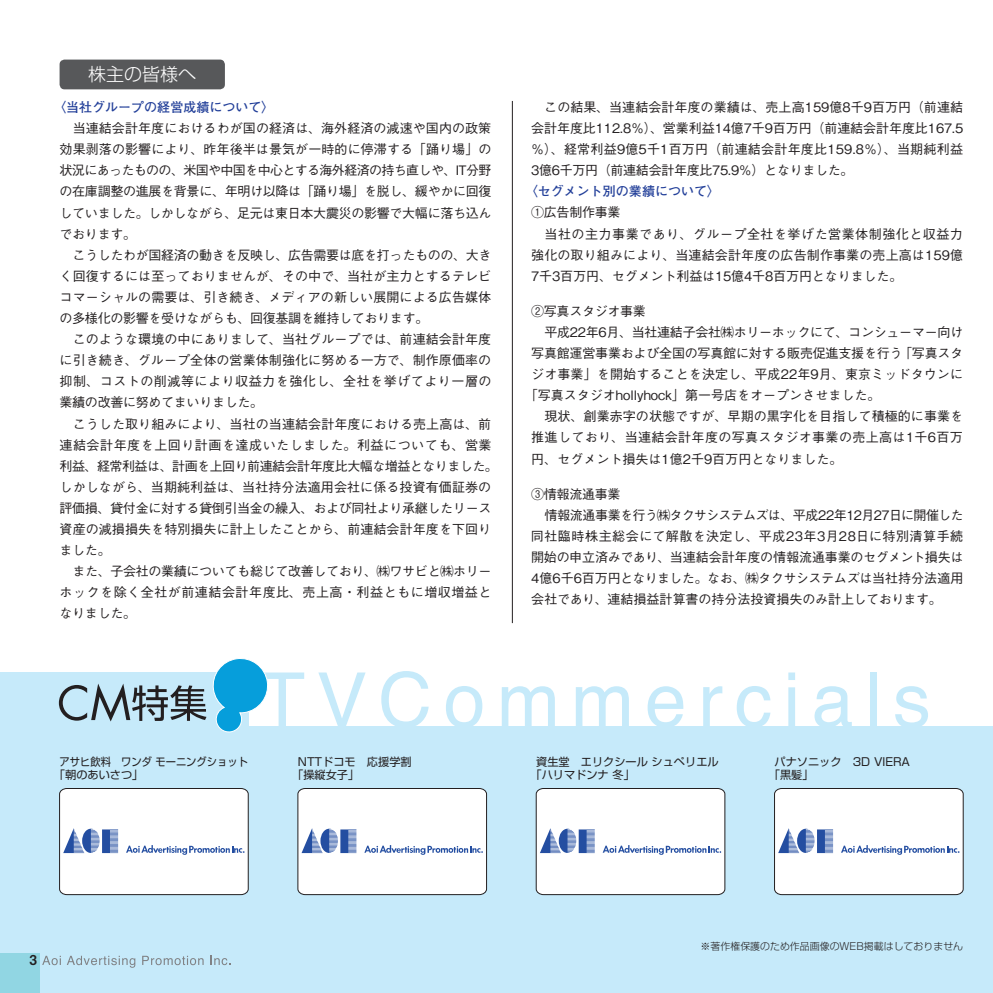
<style>
.page{position:relative;width:993px;height:993px;background:#fff}
.page>*{position:absolute;margin:0;border:0;box-sizing:border-box;transform-origin:0 0}
.t1{font:300 18.03px "Shin Go Pro";color:#fff}
.t2{font:13.65px "Midashi Go Pro MB31";color:#231f20}
.t3{font:500 12.95px/21px "Gothic BBB Pro";color:#231f20}
.t4{font:500 12.95px "Gothic BBB Pro";letter-spacing:-.02em;color:#231f20}
.t5{font:500 12.95px "Gothic BBB Pro";letter-spacing:.03em;color:#231f20}
.t6{font:700 12.95px "Futo Go B101 Pro";color:#223f99}
.t7{font:500 12.95px "Gothic BBB Pro";letter-spacing:-.025em;color:#231f20}
.t8{font:11.2px/13.7px "Shin Go Pro";color:#231f20}
.t9{font:11.2px/13.7px "Shin Go Pro";color:#231f20;scale:.92 1}
.t10{font:300 9.97px "Shin Go Pro";color:#231f20}
</style>
<div class="page">
<div style="left:60px;top:60px;width:165px;height:29px;background:#57585a;border-radius:5px"></div>
<hr style="left:512px;top:101px;width:1px;height:522px;background:#231f20">
<div style="left:0;top:725px;width:992px;height:267px;background:#c6eafa"></div>
<div style="left:0;top:672px;width:249px;height:59px;background:#c6eafa"></div>
<svg style="left:318px;top:672px;width:47px;height:54px"></svg>
<svg style="left:381px;top:671px;width:47px;height:55px"></svg>
<svg style="left:446px;top:686px;width:36px;height:40px"></svg>
<svg style="left:501px;top:686px;width:53px;height:40px"></svg>
<svg style="left:575px;top:686px;width:53px;height:40px"></svg>
<svg style="left:647px;top:686px;width:36px;height:40px"></svg>
<svg style="left:703px;top:686px;width:19px;height:40px"></svg>
<svg style="left:736px;top:686px;width:34px;height:40px"></svg>
<svg style="left:788px;top:672px;width:6px;height:54px"></svg>
<svg style="left:814px;top:686px;width:37px;height:40px"></svg>
<div style="left:869px;top:672px;width:7px;height:54px;background:#c6eafa"></div>
<svg style="left:894px;top:686px;width:33px;height:40px"></svg>
<svg style="left:59px;top:658px;width:245px;height:74px"></svg>
<svg style="left:297px;top:788px;width:190px;height:107px;background:#ebedf2"></svg>
<svg style="left:59px;top:788px;width:190px;height:107px;background:#eaecf0"></svg>
<svg style="left:535px;top:788px;width:190px;height:107px;background:#eceff4"></svg>
<svg style="left:774px;top:788px;width:189px;height:107px;background:#edf0f4"></svg>
<svg style="left:42px;top:955px;width:19px;height:9px"></svg>
<svg style="left:67px;top:955px;width:68px;height:12px"></svg>
<svg style="left:142px;top:955px;width:61px;height:9px"></svg>
<svg style="left:210px;top:955px;width:20px;height:9px"></svg>
<div style="left:0;top:952px;width:40px;height:40px;background:#91d6e3"></div>
<h1 class="t1" style="left:88px;top:60px;width:109px">株主の皆様へ</h1>
<p class="t6" style="left:53px;top:97px;width:223px">〈当社グループの経営成績について〉</p>
<p class="t3" style="left:60px;top:116px;width:440px">　当連結会計年度におけるわが国の経済は、海外経済の減速や国内の政策効果剥落の影響により、昨年後半は景気が一時的に停滞する「踊り場」の状況にあったものの、米国や中国を中心とする海外経済の持ち直しや、IT分野の在庫調整の進展を背景に、年明け以降は「踊り場」を脱し、緩やかに回復していました。しかしながら、足元は東日本大震災の影響で大幅に落ち込んでおります。<br>　こうしたわが国経済の動きを反映し、広告需要は底を打ったものの、大きく回復するには至っておりませんが、その中で、当社が主力とするテレビコマーシャルの需要は、引き続き、メディアの新しい展開による広告媒体の多様化の影響を受けながらも、回復基調を維持しております。<br>　このような環境の中にありまして、当社グループでは、前連結会計年度に引き続き、グループ全体の営業体制強化に努める一方で、制作原価率の抑制、コストの削減等により収益力を強化し、全社を挙げてより一層の業績の改善に努めてまいりました。<br>　こうした取り組みにより、当社の当連結会計年度における売上高は、前連結会計年度を上回り計画を達成いたしました。利益についても、営業利益、経常利益は、計画を上回り前連結会計年度比大幅な増益となりました。しかしながら、当期純利益は、当社持分法適用会社に係る投資有価証券の評価損、貸付金に対する貸倒引当金の繰入、および同社より承継したリース資産の減損損失を特別損失に計上したことから、前連結会計年度を下回りました。<br>　また、子会社の業績についても総じて改善しており、㈱ワサビと㈱ホリーホックを除く全社が前連結会計年度比、売上高・利益ともに増収増益となりました。</p>
<p class="t3" style="left:531px;top:95px;width:433px;text-align:justify">　この結果、当連結会計年度の業績は、売上高159億8千9百万円（前連結会計年度比112.8％）、営業利益14億7千9百万円（前連結会計年度比167.5％）、経常利益9億5千1百万円（前連結会計年度比159.8％）、当期純利益3億6千万円（前連結会計年度比75.9％）となりました。</p>
<p class="t6" style="left:524px;top:181px;width:197px">〈セグメント別の業績について〉</p>
<p class="t3" style="left:531px;top:200px;width:433px">①広告制作事業<br>　当社の主力事業であり、グループ全社を挙げた営業体制強化と収益力強化の取り組みにより、当連結会計年度の広告制作事業の売上高は159億<br>7千3百万円、セグメント利益は15億4千8百万円となりました。</p>
<p class="t7" style="left:531px;top:300px;width:116px">②写真スタジオ事業</p>
<p class="t4" style="left:531px;top:321px;width:433px">　平成22年6月、当社連結子会社㈱ホリーホックにて、コンシューマー向け</p>
<p class="t4" style="left:531px;top:342px;width:433px">写真館運営事業および全国の写真館に対する販売促進支援を行う「写真スタ</p>
<p class="t3" style="left:531px;top:362px;width:433px">ジオ事業」を開始することを決定し、平成22年9月、東京ミッドタウンに</p>
<p class="t3" style="left:524px;top:383px;width:357px">「写真スタジオhollyhock」第一号店をオープンさせました。</p>
<p class="t3" style="left:531px;top:404px;width:433px">　現状、創業赤字の状態ですが、早期の黒字化を目指して積極的に事業を</p>
<p class="t5" style="left:531px;top:427px;width:433px">推進しており、当連結会計年度の写真スタジオ事業の売上高は1千6百万</p>
<p class="t3" style="left:531px;top:446px;width:313px">円、セグメント損失は1億2千9百万円となりました。</p>
<p class="t3" style="left:531px;top:481px;width:434px">③情報流通事業<br>　情報流通事業を行う㈱タクサシステムズは、平成22年12月27日に開催した同社臨時株主総会にて解散を決定し、平成23年3月28日に特別清算手続開始の申立済みであり、当連結会計年度の情報流通事業のセグメント損失は4億6千6百万円となりました。なお、㈱タクサシステムズは当社持分法適用会社であり、連結損益計算書の持分法投資損失のみ計上しております。</p>
<p class="t9" style="left:54px;top:753px;width:212px;text-indent:6px">アサヒ飲料　ワンダ モーニングショット「朝のあいさつ」</p>
<p class="t8" style="left:292px;top:753px;width:121px;text-indent:6px">NTTドコモ　応援学割「操縦女子」</p>
<p class="t8" style="left:530px;top:753px;width:189px;text-indent:6px">資生堂　エリクシール シュペリエル「ハリマドンナ 冬」</p>
<p class="t8" style="left:768px;top:753px;width:142px;text-indent:6px">パナソニック　3D VIERA「黒髪」</p>
<p class="t2" style="left:30px;top:948px;width:9px">3</p>
<p class="t10" style="left:700px;top:937px;width:264px">※著作権保護のため作品画像のWEB掲載はしておりません</p>
</div>
